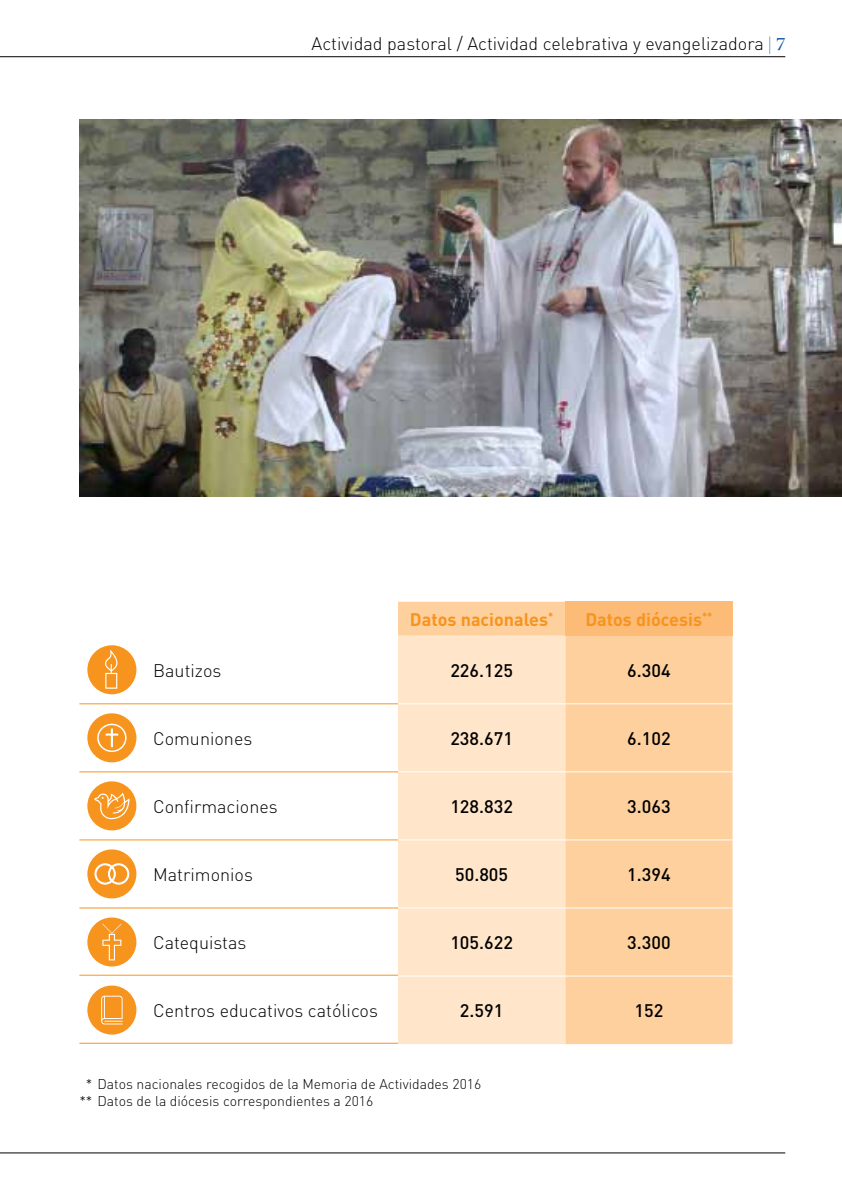
<style>
.page{position:relative;width:842px;height:1191px;background:#fff}
.page>*{position:absolute;margin:0;border:0;box-sizing:border-box;transform-origin:0 0}
.t1{font:300 18px "DIN Pro";color:#000}
.t2{font:500 18px "DIN Pro";color:#000}
.t3{font:700 18px "DIN Pro";color:#f7941e}
.t4{font:300 14px/16.8px "DIN Pro";color:#000}
.s1{font-family:"Chronicle Display";font-weight:400;color:#0251a3}
</style>
<div class="page">
<hr style="left:0;top:56px;width:785px;height:1px;background:#000">
<hr style="left:0;top:1152px;width:785px;height:1px;background:#000">
<img style="left:79px;top:119px;width:763px;height:378px">
<hr style="left:79px;top:974px;width:319px;height:1px;background:#f7941e">
<hr style="left:79px;top:1042px;width:319px;height:1px;background:#f7941e">
<div style="left:398px;top:602px;width:334px;height:442px;background:#fed09e"></div>
<div style="left:565px;top:602px;width:167px;height:34px;background:#fcbb76"></div>
<div style="left:398px;top:636px;width:167px;height:408px;background:#ffe6ca"></div>
<hr style="left:398px;top:703px;width:167px;height:1px;background:#fff">
<hr style="left:565px;top:703px;width:167px;height:1px;background:#fff">
<hr style="left:398px;top:771px;width:167px;height:1px;background:#fff">
<hr style="left:565px;top:771px;width:167px;height:1px;background:#fff">
<hr style="left:398px;top:839px;width:167px;height:1px;background:#fff">
<hr style="left:565px;top:839px;width:167px;height:1px;background:#fff">
<hr style="left:398px;top:907px;width:167px;height:1px;background:#fff">
<hr style="left:565px;top:907px;width:167px;height:1px;background:#fff">
<hr style="left:398px;top:975px;width:167px;height:1px;background:#fff">
<hr style="left:565px;top:975px;width:167px;height:1px;background:#fff">
<hr style="left:79px;top:703px;width:74px;height:1px;background:#f7941e">
<hr style="left:153px;top:703px;width:245px;height:1px;background:#f7941e">
<hr style="left:79px;top:771px;width:74px;height:1px;background:#f7941e">
<hr style="left:153px;top:771px;width:245px;height:1px;background:#f7941e">
<hr style="left:79px;top:839px;width:74px;height:1px;background:#f7941e">
<hr style="left:153px;top:839px;width:245px;height:1px;background:#f7941e">
<hr style="left:79px;top:907px;width:74px;height:1px;background:#f7941e">
<hr style="left:153px;top:907px;width:245px;height:1px;background:#f7941e">
<div style="left:87px;top:645px;width:49px;height:49px;background:#f7941e;border-radius:50%"></div>
<svg style="left:105px;top:649px;width:12px;height:39px"></svg>
<div style="left:87px;top:713px;width:49px;height:49px;background:#f7941e;border-radius:50%"></div>
<svg style="left:97px;top:723px;width:30px;height:29px"></svg>
<div style="left:87px;top:781px;width:49px;height:49px;background:#f7941e;border-radius:50%"></div>
<svg style="left:94px;top:792px;width:35px;height:27px"></svg>
<div style="left:87px;top:849px;width:49px;height:49px;background:#f7941e;border-radius:50%"></div>
<svg style="left:95px;top:863px;width:34px;height:21px"></svg>
<div style="left:87px;top:917px;width:49px;height:49px;background:#f7941e;border-radius:50%"></div>
<svg style="left:102px;top:923px;width:20px;height:37px"></svg>
<div style="left:87px;top:985px;width:49px;height:49px;background:#f7941e;border-radius:50%"></div>
<svg style="left:101px;top:995px;width:22px;height:29px"></svg>
<p class="t1" style="left:312px;top:31px;width:475px">Actividad pastoral / Actividad celebrativa y evangelizadora <span class="s1">| 7</span></p>
<p class="t3" style="left:410px;top:607px;width:145px">Datos nacionales<sup>*</sup></p>
<p class="t3" style="left:585px;top:607px;width:129px">Datos diócesis<sup>**</sup></p>
<p class="t1" style="left:153px;top:658px;width:70px">Bautizos</p>
<p class="t2" style="left:450px;top:658px;width:64px">226.125</p>
<p class="t2" style="left:627px;top:658px;width:45px">6.304</p>
<p class="t1" style="left:153px;top:726px;width:101px">Comuniones</p>
<p class="t2" style="left:450px;top:726px;width:64px">238.671</p>
<p class="t2" style="left:627px;top:726px;width:45px">6.102</p>
<p class="t1" style="left:153px;top:794px;width:126px">Confirmaciones</p>
<p class="t2" style="left:450px;top:794px;width:64px">128.832</p>
<p class="t2" style="left:627px;top:794px;width:45px">3.063</p>
<p class="t1" style="left:153px;top:862px;width:101px">Matrimonios</p>
<p class="t2" style="left:455px;top:862px;width:54px">50.805</p>
<p class="t2" style="left:627px;top:862px;width:45px">1.394</p>
<p class="t1" style="left:153px;top:930px;width:95px">Catequistas</p>
<p class="t2" style="left:450px;top:930px;width:64px">105.622</p>
<p class="t2" style="left:627px;top:930px;width:45px">3.300</p>
<p class="t1" style="left:153px;top:998px;width:226px">Centros educativos católicos</p>
<p class="t2" style="left:460px;top:998px;width:45px">2.591</p>
<p class="t2" style="left:634px;top:998px;width:30px">152</p>
<p class="t4" style="left:79px;top:1075px;width:403px;text-indent:7px">* Datos nacionales recogidos de la Memoria de Actividades 2016 ** Datos de la diócesis correspondientes a 2016</p>
</div>
